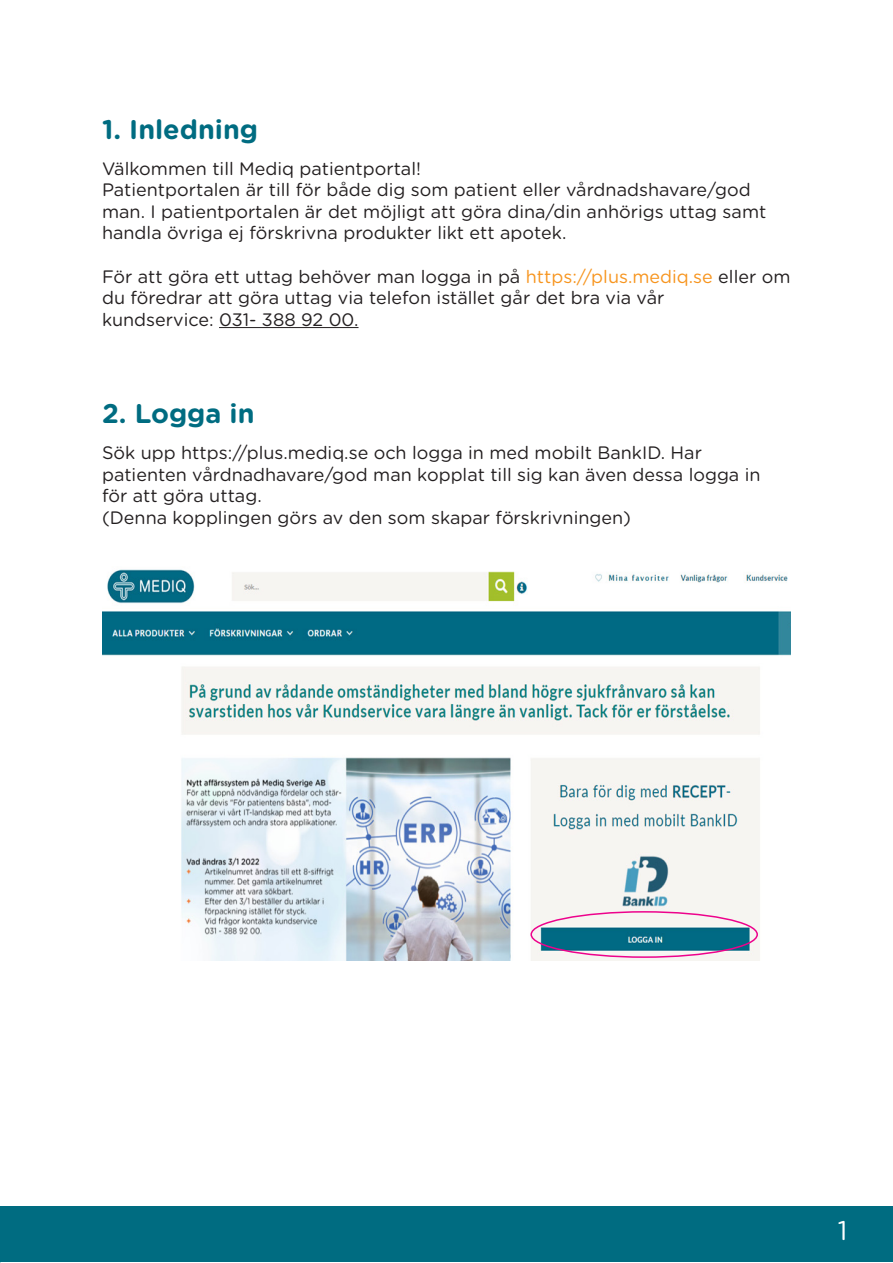
<style>
.page{position:relative;width:893px;height:1263px;background:#fff}
.page>*{position:absolute;margin:0;border:0;box-sizing:border-box;transform-origin:0 0}
.t1{font:700 27px "Gotham Rounded";color:#006c81}
.t2{font:27px "Gotham Rounded";color:#fff}
.t3{font:18px/21.6px "Gotham Rounded";color:#231f20}
.s1{color:#f7951f}
</style>
<div class="page">
<div style="left:0;top:1206px;width:893px;height:55px;background:#006c81"></div>
<hr style="left:219px;top:327px;width:140px;height:1px;background:#231f20">
<img style="left:102px;top:569px;width:689px;height:391px">
<div style="left:530px;top:911px;width:228px;height:47px;border:2px solid #ed028c;border-radius:50%"></div>
<p class="t1" style="left:102px;top:109px;width:158px">1. Inledning</p>
<p class="t3" style="left:102px;top:157px;width:320px">Välkommen till Mediq patientportal!</p>
<p class="t3" style="left:102px;top:178px;width:666px">Patientportalen är till för både dig som patient eller vårdnadshavare/god man. I patientportalen är det möjligt att göra dina/din anhörigs uttag samt handla övriga ej förskrivna produkter likt ett apotek.</p>
<p class="t3" style="left:102px;top:265px;width:690px">För att göra ett uttag behöver man logga in på <span class="s1">https://plus.mediq.se</span> eller om du föredrar att göra uttag via telefon istället går det bra via vår</p>
<p class="t3" style="left:102px;top:308px;width:258px">kundservice: 031- 388 92 00.</p>
<p class="t1" style="left:102px;top:394px;width:154px">2. Logga in</p>
<p class="t3" style="left:102px;top:441px;width:601px">Sök upp https://plus.mediq.se och logga in med mobilt BankID. Har</p>
<p class="t3" style="left:102px;top:463px;width:660px">patienten vårdnadhavare/god man kopplat till sig kan även dessa logga in för att göra uttag.</p>
<p class="t3" style="left:102px;top:506px;width:530px">(Denna kopplingen görs av den som skapar förskrivningen)</p>
<p class="t2" style="left:838px;top:1212px;width:11px">1</p>
</div>
